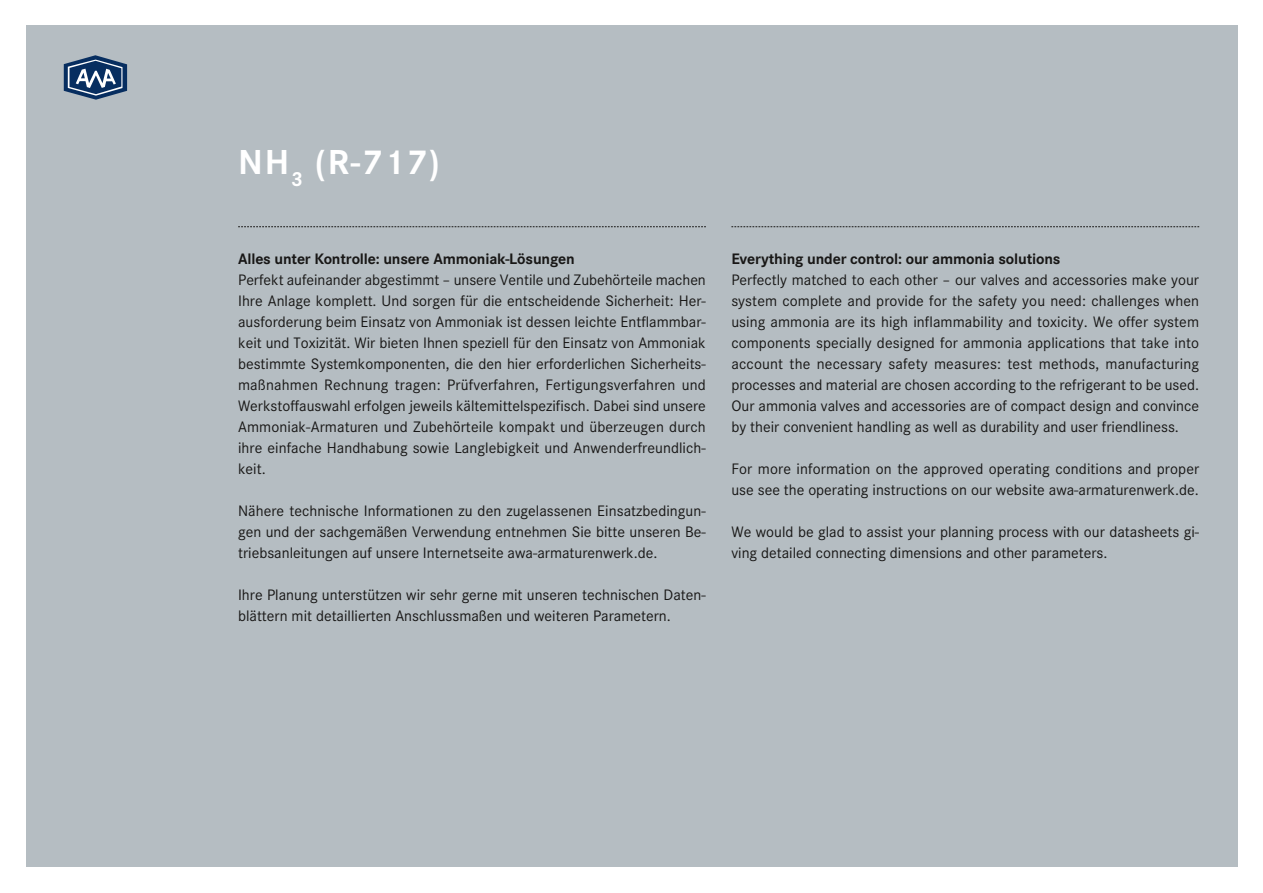
<style>
.page{position:relative;width:1263px;height:893px;background:#fff}
.page>*{position:absolute;margin:0;border:0;box-sizing:border-box;transform-origin:0 0}
.t1{font:700 36px "Corporate S";color:#fff}
.t2{font:15.75px/21px "Corporate S";color:#181716;text-align:justify}
.t3{font:700 15.75px "Corporate S";letter-spacing:-.01em;color:#181716}
</style>
<div class="page">
<div style="left:26px;top:26px;width:1211px;height:841px;background:#b5bdc2"></div>
<svg style="left:238px;top:226px;width:468px;height:1px"></svg>
<svg style="left:731px;top:226px;width:468px;height:1px"></svg>
<svg style="left:64px;top:55px;width:63px;height:45px"></svg>
<h1 class="t1" style="left:238px;top:141px;width:203px">NH<sub>3</sub> (R-717)</h1>
<p class="t3" style="left:238px;top:250px;width:338px">Alles unter Kontrolle: unsere Ammoniak-Lösungen</p>
<p class="t2" style="left:238px;top:269px;width:469px">Perfekt aufeinander abgestimmt – unsere Ventile und Zubehörteile machen Ihre Anlage komplett. Und sorgen für die entscheidende Sicherheit: Her&shy;ausforderung beim Einsatz von Ammoniak ist dessen leichte Entflammbar&shy;keit und Toxizität. Wir bieten Ihnen speziell für den Einsatz von Ammoniak bestimmte Systemkomponenten, die den hier erforderlichen Sicherheits&shy;maßnahmen Rechnung tragen: Prüfverfahren, Fertigungsverfahren und Werkstoffauswahl erfolgen jeweils kältemittelspezifisch. Dabei sind unsere Ammoniak-Armaturen und Zubehörteile kompakt und überzeugen durch ihre einfache Handhabung sowie Langlebigkeit und Anwenderfreundlich&shy;keit.</p>
<p class="t2" style="left:238px;top:500px;width:469px">Nähere technische Informationen zu den zugelassenen Einsatzbedingun&shy;gen und der sachgemäßen Verwendung entnehmen Sie bitte unseren Be&shy;triebsanleitungen auf unsere Internetseite awa-armaturenwerk.de.</p>
<p class="t2" style="left:238px;top:584px;width:469px">Ihre Planung unterstützen wir sehr gerne mit unseren technischen Daten&shy;blättern mit detaillierten Anschlussmaßen und weiteren Parametern.</p>
<p class="t3" style="left:731px;top:250px;width:331px">Everything under control: our ammonia solutions</p>
<p class="t2" style="left:731px;top:270px;width:469px">Perfectly matched to each other – our valves and accessories make your system complete and provide for the safety you need: challenges when using ammonia are its high inflammability and toxicity. We offer system components specially designed for ammonia applications that take into account the necessary safety measures: test methods, manufacturing processes and material are chosen according to the refrigerant to be used.<br>Our ammonia valves and accessories are of compact design and convince by their convenient handling as well as durability and user friendliness.</p>
<p class="t2" style="left:731px;top:459px;width:469px">For more information on the approved operating conditions and proper use see the operating instructions on our website awa-armaturenwerk.de.</p>
<p class="t2" style="left:731px;top:522px;width:469px">We would be glad to assist your planning process with our datasheets gi&shy;ving detailed connecting dimensions and other parameters.</p>
</div>
